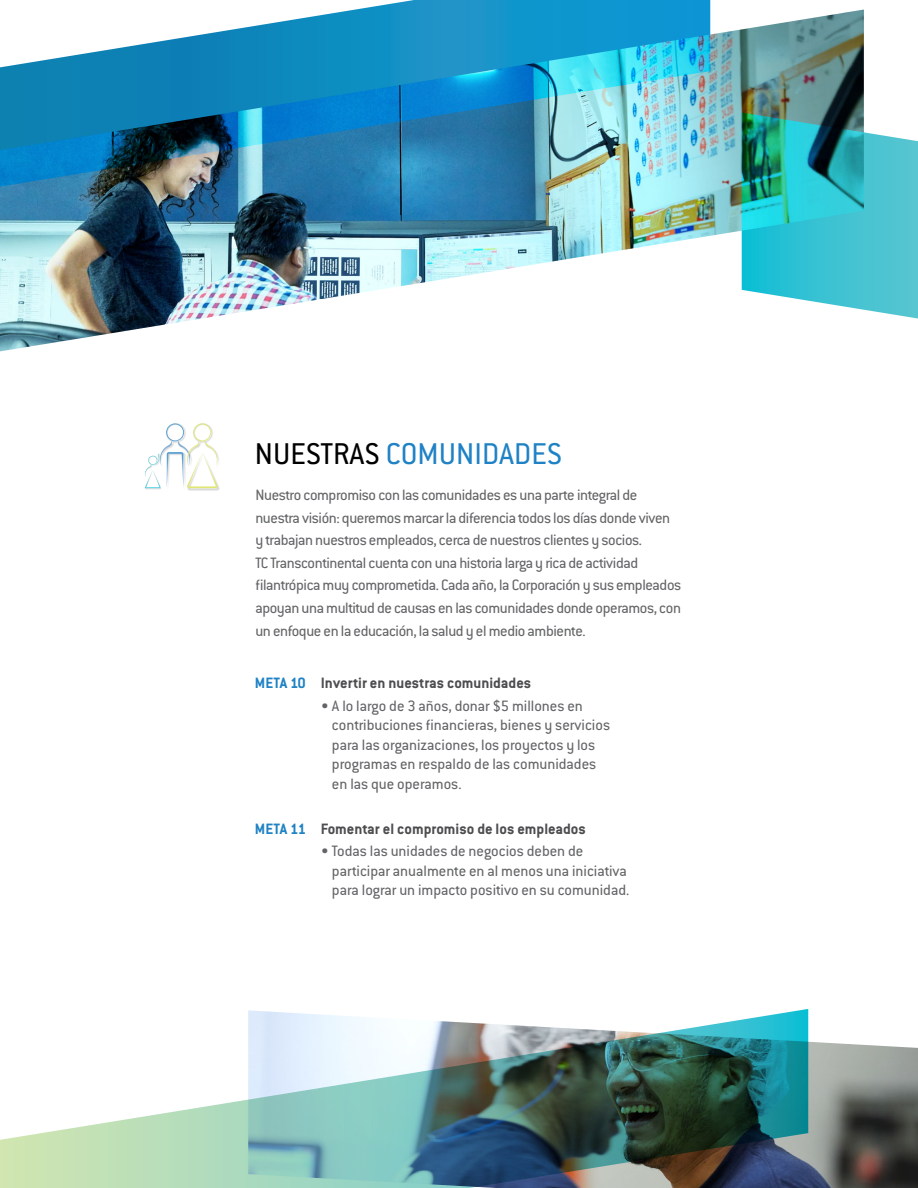
<style>
.page{position:relative;width:918px;height:1188px;background:#fff}
.page>*{position:absolute;margin:0;border:0;box-sizing:border-box;transform-origin:0 0}
.t1{font:33px "Conduit ITC Std";color:#1f82c5}
.t2{font:33px "Conduit ITC Std";color:#000}
.t3{font:16.5px/22.5px "Conduit ITC Std";letter-spacing:-.02em;color:#636466}
.t4{font:16.5px/19.5px "Conduit ITC Std";color:#636466}
.t5{font:700 16.5px "Conduit ITC Std";color:#4d4d4f}
.s1{color:#1f82c5}
</style>
<div class="page">
<img style="left:187px;top:485px;width:33px;height:6px">
<img style="left:145px;top:488px;width:16px;height:2px">
<svg style="left:145px;top:423px;width:73px;height:65px"></svg>
<img style="left:808px;top:1010px;width:110px;height:178px">
<img style="left:0;top:1009px;width:808px;height:179px">
<img style="left:0;top:10px;width:864px;height:341px">
<img style="left:0;top:0;width:710px;height:243px">
<svg style="left:742px;top:112px;width:176px;height:239px"></svg>
<h1 class="t2" style="left:255px;top:433px;width:34px">Nuestras</h1>
<h1 class="t1" style="left:386px;top:433px;width:17px">comunidades</h1>
<p class="t3" style="left:255px;top:484px;width:427px">Nuestro compromiso con las comunidades es una parte integral de nuestra visión: queremos marcar la diferencia todos los días donde viven y trabajan nuestros empleados, cerca de nuestros clientes y socios.<br>TC Transcontinental cuenta con una historia larga y rica de actividad filantrópica muy comprometida. Cada año, la Corporación y sus empleados apoyan una multitud de causas en las comunidades donde operamos, con un enfoque en la educación, la salud y el medio ambiente.</p>
<p class="t5" style="left:255px;top:673px;width:278px"><span class="s1">META 10</span> Invertir en nuestras comunidades</p>
<p class="t4" style="left:332px;top:695px;width:280px;text-indent:-11px">• A lo largo de 3 años, donar $5 millones en contribuciones financieras, bienes y servicios para las organizaciones, los proyectos y los programas en respaldo de las comunidades en las que operamos.</p>
<p class="t5" style="left:255px;top:819px;width:333px"><span class="s1">META 11</span> Fomentar el compromiso de los empleados</p>
<p class="t4" style="left:332px;top:841px;width:299px;text-indent:-11px">• Todas las unidades de negocios deben de participar anualmente en al menos una iniciativa para lograr un impacto positivo en su comunidad.</p>
</div>
